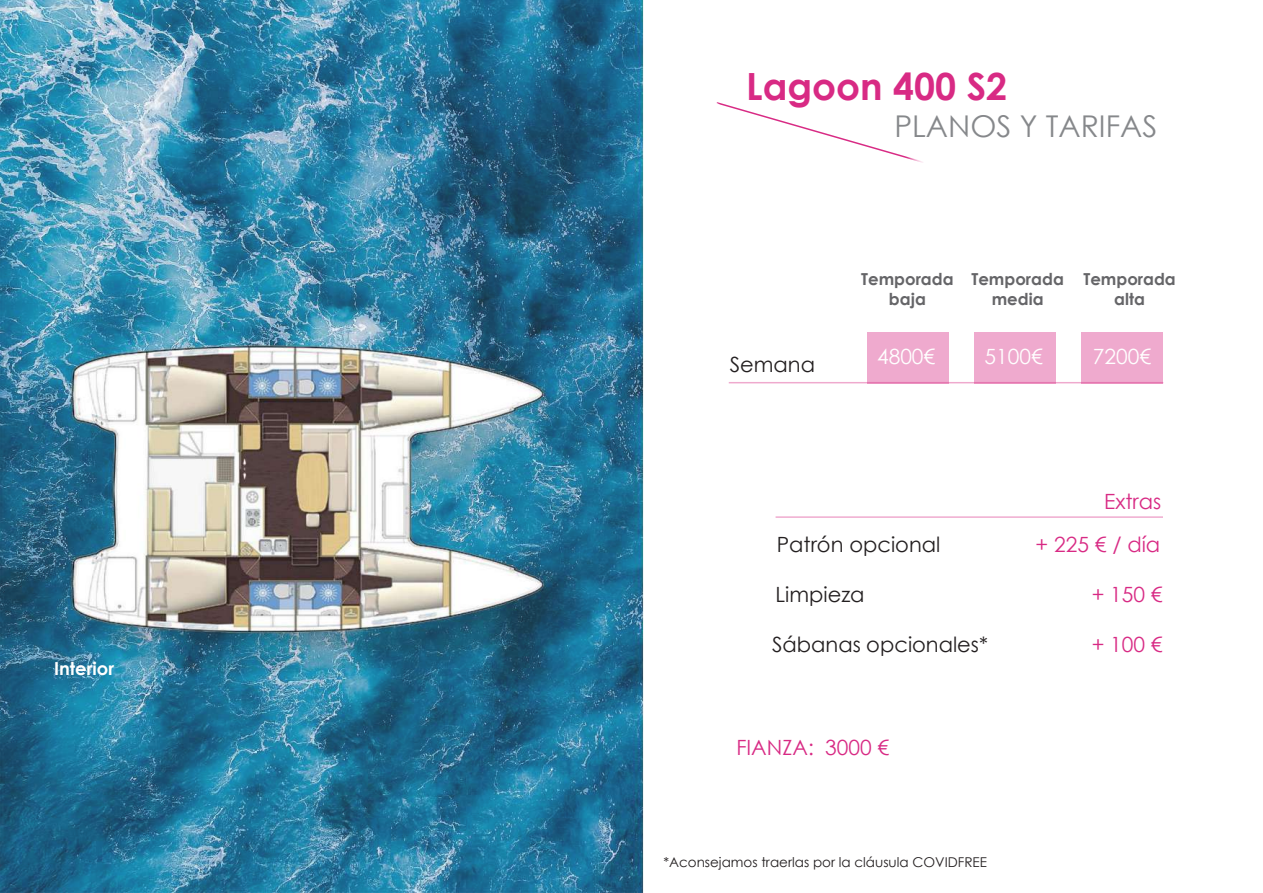
<style>
.page{position:relative;width:1263px;height:893px;background:#fff}
.page>*{position:absolute;margin:0;border:0;box-sizing:border-box;transform-origin:0 0}
.t1{font:700 37.5px "Century Gothic";color:#d82a84}
.t2{font:30px "Century Gothic";color:#86888b}
.t3{font:21px "Century Gothic";color:#231f20}
.t4{font:21px "Century Gothic";color:#d82a84}
.t5{font:21px "Century Gothic";color:#fff}
.t6{font:700 18px "Century Gothic";color:#fff}
.t7{font:700 16.5px/19.8px "Century Gothic";color:#656568;text-align:center}
.t8{font:13.5px "Century Gothic";color:#231f20}
</style>
<div class="page">
<img style="left:0;top:0;width:1164px;height:893px">
<svg style="left:715px;top:101px;width:210px;height:63px"></svg>
<hr style="left:775px;top:516px;width:388px;height:2px;background:#d82a84">
<div style="left:867px;top:332px;width:81px;height:51px;background:#efaace"></div>
<hr style="left:729px;top:382px;width:434px;height:1px;background:#d82a84">
<div style="left:974px;top:332px;width:82px;height:51px;background:#efaace"></div>
<div style="left:1082px;top:332px;width:81px;height:51px;background:#efaace"></div>
<p class="t6" style="left:54px;top:654px;width:62px">Interior</p>
<h1 class="t1" style="left:746px;top:58px;width:262px">Lagoon 400 S2</h1>
<h2 class="t2" style="left:894px;top:105px;width:265px">PLANOS Y TARIFAS</h2>
<p class="t3" style="left:730px;top:350px;width:87px">Semana</p>
<p class="t7" style="left:861px;top:269px;width:94px">Temporada baja</p>
<p class="t7" style="left:971px;top:269px;width:94px">Temporada media</p>
<p class="t7" style="left:1083px;top:269px;width:94px">Temporada alta</p>
<p class="t5" style="left:877px;top:342px;width:60px">4800€</p>
<p class="t5" style="left:984px;top:342px;width:60px">5100€</p>
<p class="t5" style="left:1093px;top:342px;width:60px">7200€</p>
<p class="t4" style="left:1104px;top:487px;width:59px">Extras</p>
<p class="t3" style="left:777px;top:530px;width:165px">Patrón opcional</p>
<p class="t4" style="left:1036px;top:530px;width:126px">+ 225 € / día</p>
<p class="t3" style="left:775px;top:580px;width:91px">Limpieza</p>
<p class="t4" style="left:1092px;top:580px;width:72px">+ 150 €</p>
<p class="t3" style="left:772px;top:630px;width:217px">Sábanas opcionales*</p>
<p class="t4" style="left:1092px;top:630px;width:72px">+ 100 €</p>
<p class="t4" style="left:736px;top:733px;width:154px">FIANZA: 3000 €</p>
<p class="t8" style="left:663px;top:853px;width:325px">*Aconsejamos traerlas por la cláusula COVIDFREE</p>
</div>
